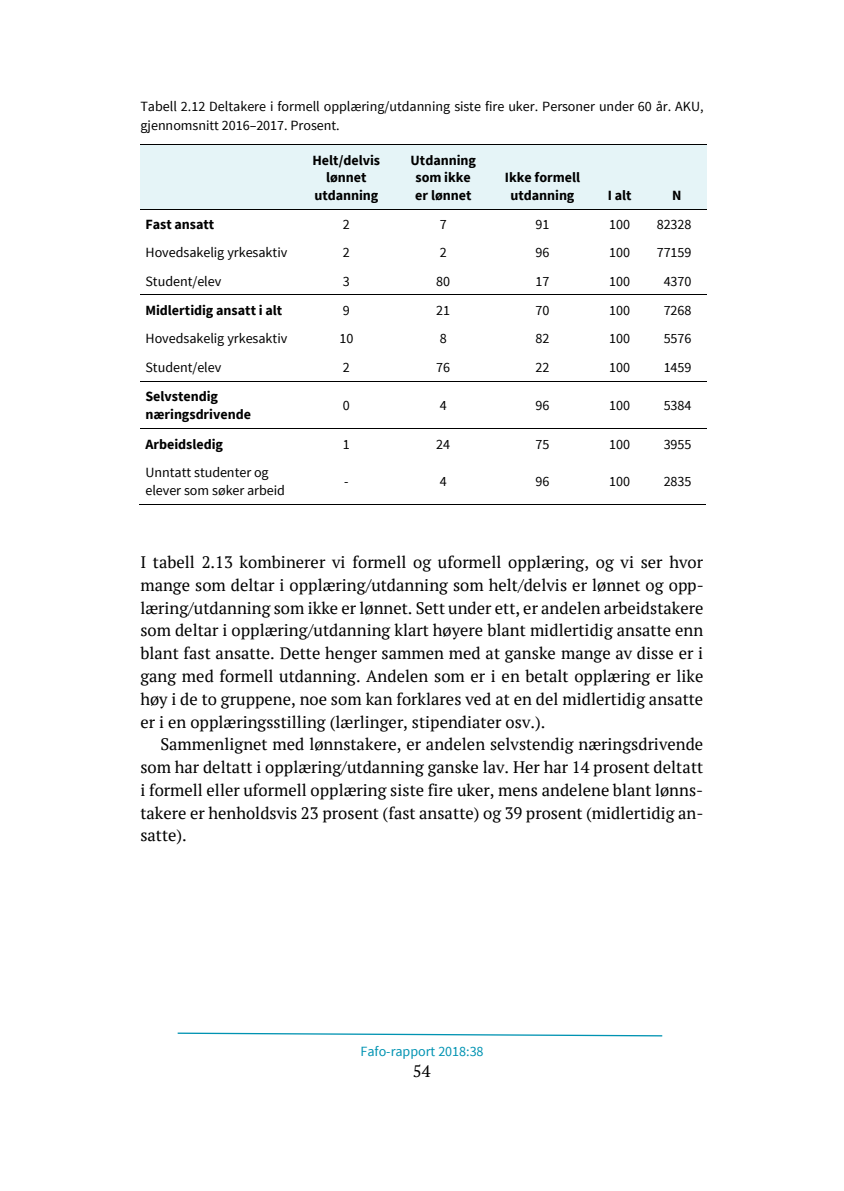
<style>
.page{position:relative;width:844px;height:1191px;background:#fff}
.page>*{position:absolute;margin:0;border:0;box-sizing:border-box;transform-origin:0 0}
.t1{font:16.62px/22.8px "PT Serif";letter-spacing:.005em;color:#000;text-align:justify}
.t2{font:14px/18.6px "Source Sans Pro";letter-spacing:-.005em;color:#000}
.t3{font:700 14px/17.7px "Source Sans Pro";letter-spacing:-.005em;color:#000;text-align:center}
.t4{font:14px "Source Sans Pro";letter-spacing:-.005em;color:#0093b2}
</style>
<div class="page">
<svg style="left:177px;top:1032px;width:486px;height:5px"></svg>
<div style="left:140px;top:145px;width:159px;height:64px;background:#e5f4f7"></div>
<div style="left:299px;top:145px;width:94px;height:64px;background:#e5f4f7"></div>
<div style="left:393px;top:145px;width:99px;height:64px;background:#e5f4f7"></div>
<div style="left:492px;top:145px;width:100px;height:64px;background:#e5f4f7"></div>
<div style="left:592px;top:145px;width:54px;height:64px;background:#e5f4f7"></div>
<div style="left:646px;top:145px;width:60px;height:64px;background:#e5f4f7"></div>
<hr style="left:140px;top:144px;width:159px;height:1px;background:#000">
<hr style="left:300px;top:144px;width:93px;height:1px;background:#000">
<hr style="left:394px;top:144px;width:98px;height:1px;background:#000">
<hr style="left:493px;top:144px;width:99px;height:1px;background:#000">
<hr style="left:593px;top:144px;width:53px;height:1px;background:#000">
<hr style="left:647px;top:144px;width:59px;height:1px;background:#000">
<hr style="left:140px;top:209px;width:159px;height:1px;background:#000">
<hr style="left:300px;top:209px;width:93px;height:1px;background:#000">
<hr style="left:394px;top:209px;width:98px;height:1px;background:#000">
<hr style="left:493px;top:209px;width:99px;height:1px;background:#000">
<hr style="left:593px;top:209px;width:53px;height:1px;background:#000">
<hr style="left:647px;top:209px;width:59px;height:1px;background:#000">
<hr style="left:140px;top:294px;width:159px;height:1px;background:#000">
<hr style="left:300px;top:294px;width:93px;height:1px;background:#000">
<hr style="left:394px;top:294px;width:98px;height:1px;background:#000">
<hr style="left:493px;top:294px;width:99px;height:1px;background:#000">
<hr style="left:593px;top:294px;width:53px;height:1px;background:#000">
<hr style="left:647px;top:294px;width:59px;height:1px;background:#000">
<hr style="left:140px;top:381px;width:159px;height:1px;background:#000">
<hr style="left:300px;top:381px;width:93px;height:1px;background:#000">
<hr style="left:394px;top:381px;width:98px;height:1px;background:#000">
<hr style="left:493px;top:381px;width:99px;height:1px;background:#000">
<hr style="left:593px;top:381px;width:53px;height:1px;background:#000">
<hr style="left:647px;top:381px;width:59px;height:1px;background:#000">
<hr style="left:140px;top:428px;width:159px;height:1px;background:#000">
<hr style="left:300px;top:428px;width:93px;height:1px;background:#000">
<hr style="left:394px;top:428px;width:98px;height:1px;background:#000">
<hr style="left:493px;top:428px;width:99px;height:1px;background:#000">
<hr style="left:593px;top:428px;width:53px;height:1px;background:#000">
<hr style="left:647px;top:428px;width:59px;height:1px;background:#000">
<hr style="left:139px;top:503px;width:160px;height:1px;background:#000">
<hr style="left:299px;top:503px;width:94px;height:1px;background:#000">
<hr style="left:393px;top:503px;width:99px;height:1px;background:#000">
<hr style="left:492px;top:503px;width:100px;height:1px;background:#000">
<hr style="left:591px;top:503px;width:55px;height:1px;background:#000">
<hr style="left:646px;top:503px;width:60px;height:1px;background:#000">
<p class="t2" style="left:140px;top:98px;width:564px">Tabell 2.12 Deltakere i formell opplæring/utdanning siste fire uker. Personer under 60 år. AKU, gjennomsnitt 2016–2017. Prosent.</p>
<p class="t3" style="left:312px;top:151px;width:69px">Helt/delvis lønnet utdanning</p>
<p class="t3" style="left:410px;top:151px;width:67px">Utdanning som ikke er lønnet</p>
<p class="t3" style="left:504px;top:169px;width:77px">Ikke formell utdanning</p>
<p class="t3" style="left:607px;top:186px;width:25px">I alt</p>
<p class="t3" style="left:672px;top:186px;width:11px">N</p>
<p class="t3" style="left:145px;top:215px;width:70px">Fast ansatt</p>
<p class="t2" style="left:343px;top:215px;width:8px">2</p>
<p class="t2" style="left:440px;top:215px;width:8px">7</p>
<p class="t2" style="left:535px;top:215px;width:15px">91</p>
<p class="t2" style="left:609px;top:215px;width:22px">100</p>
<p class="t2" style="left:656px;top:215px;width:36px">82328</p>
<p class="t2" style="left:145px;top:243px;width:143px">Hovedsakelig yrkesaktiv</p>
<p class="t2" style="left:343px;top:243px;width:8px">2</p>
<p class="t2" style="left:440px;top:243px;width:8px">2</p>
<p class="t2" style="left:535px;top:243px;width:15px">96</p>
<p class="t2" style="left:609px;top:243px;width:22px">100</p>
<p class="t2" style="left:656px;top:243px;width:36px">77159</p>
<p class="t2" style="left:145px;top:272px;width:77px">Student/elev</p>
<p class="t2" style="left:343px;top:272px;width:8px">3</p>
<p class="t2" style="left:436px;top:272px;width:15px">80</p>
<p class="t2" style="left:535px;top:272px;width:15px">17</p>
<p class="t2" style="left:609px;top:272px;width:22px">100</p>
<p class="t2" style="left:663px;top:272px;width:29px">4370</p>
<p class="t3" style="left:145px;top:301px;width:138px">Midlertidig ansatt i alt</p>
<p class="t2" style="left:343px;top:301px;width:8px">9</p>
<p class="t2" style="left:436px;top:301px;width:15px">21</p>
<p class="t2" style="left:535px;top:301px;width:15px">70</p>
<p class="t2" style="left:609px;top:301px;width:22px">100</p>
<p class="t2" style="left:663px;top:301px;width:29px">7268</p>
<p class="t2" style="left:145px;top:330px;width:143px">Hovedsakelig yrkesaktiv</p>
<p class="t2" style="left:339px;top:330px;width:15px">10</p>
<p class="t2" style="left:440px;top:330px;width:8px">8</p>
<p class="t2" style="left:535px;top:330px;width:15px">82</p>
<p class="t2" style="left:609px;top:330px;width:22px">100</p>
<p class="t2" style="left:663px;top:330px;width:29px">5576</p>
<p class="t2" style="left:145px;top:358px;width:77px">Student/elev</p>
<p class="t2" style="left:343px;top:358px;width:8px">2</p>
<p class="t2" style="left:436px;top:358px;width:15px">76</p>
<p class="t2" style="left:535px;top:358px;width:15px">22</p>
<p class="t2" style="left:609px;top:358px;width:22px">100</p>
<p class="t2" style="left:663px;top:358px;width:29px">1459</p>
<p class="t3" style="left:145px;top:388px;width:107px;text-align:left">Selvstendig næringsdrivende</p>
<p class="t2" style="left:343px;top:396px;width:8px">0</p>
<p class="t2" style="left:440px;top:396px;width:8px">4</p>
<p class="t2" style="left:535px;top:396px;width:15px">96</p>
<p class="t2" style="left:609px;top:396px;width:22px">100</p>
<p class="t2" style="left:663px;top:396px;width:29px">5384</p>
<p class="t3" style="left:145px;top:435px;width:79px">Arbeidsledig</p>
<p class="t2" style="left:343px;top:435px;width:8px">1</p>
<p class="t2" style="left:436px;top:435px;width:15px">24</p>
<p class="t2" style="left:535px;top:435px;width:15px">75</p>
<p class="t2" style="left:609px;top:435px;width:22px">100</p>
<p class="t2" style="left:663px;top:435px;width:29px">3955</p>
<p class="t2" style="left:145px;top:464px;width:141px;line-height:17.7px">Unntatt studenter og elever som søker arbeid</p>
<p class="t2" style="left:344px;top:472px;width:6px">-</p>
<p class="t2" style="left:440px;top:472px;width:8px">4</p>
<p class="t2" style="left:535px;top:472px;width:15px">96</p>
<p class="t2" style="left:609px;top:472px;width:22px">100</p>
<p class="t2" style="left:663px;top:472px;width:29px">2835</p>
<p class="t1" style="left:140px;top:551px;width:564px">I tabell 2.13 kombinerer vi formell og uformell opplæring, og vi ser hvor mange som deltar i opplæring/utdanning som helt/delvis er lønnet og opp&shy;læring/utdanning som ikke er lønnet. Sett under ett, er andelen arbeidstakere som deltar i opplæring/utdanning klart høyere blant midlertidig ansatte enn blant fast ansatte. Dette henger sammen med at ganske mange av disse er i gang med formell utdanning. Andelen som er i en betalt opplæring er like høy i de to gruppene, noe som kan forklares ved at en del midlertidig ansatte er i en opplæringsstilling (lærlinger, stipendiater osv.).</p>
<p class="t1" style="left:140px;top:732px;width:564px;text-indent:20px">Sammenlignet med lønnstakere, er andelen selvstendig næringsdrivende som har deltatt i opplæring/utdanning ganske lav. Her har 14 prosent deltatt i formell eller uformell opplæring siste fire uker, mens andelene blant lønns&shy;takere er henholdsvis 23 prosent (fast ansatte) og 39 prosent (midlertidig an&shy;satte).</p>
<p class="t4" style="left:360px;top:1042px;width:125px">Fafo-rapport 2018:38</p>
<p class="t1" style="left:413px;top:1059px;width:19px">54</p>
</div>
